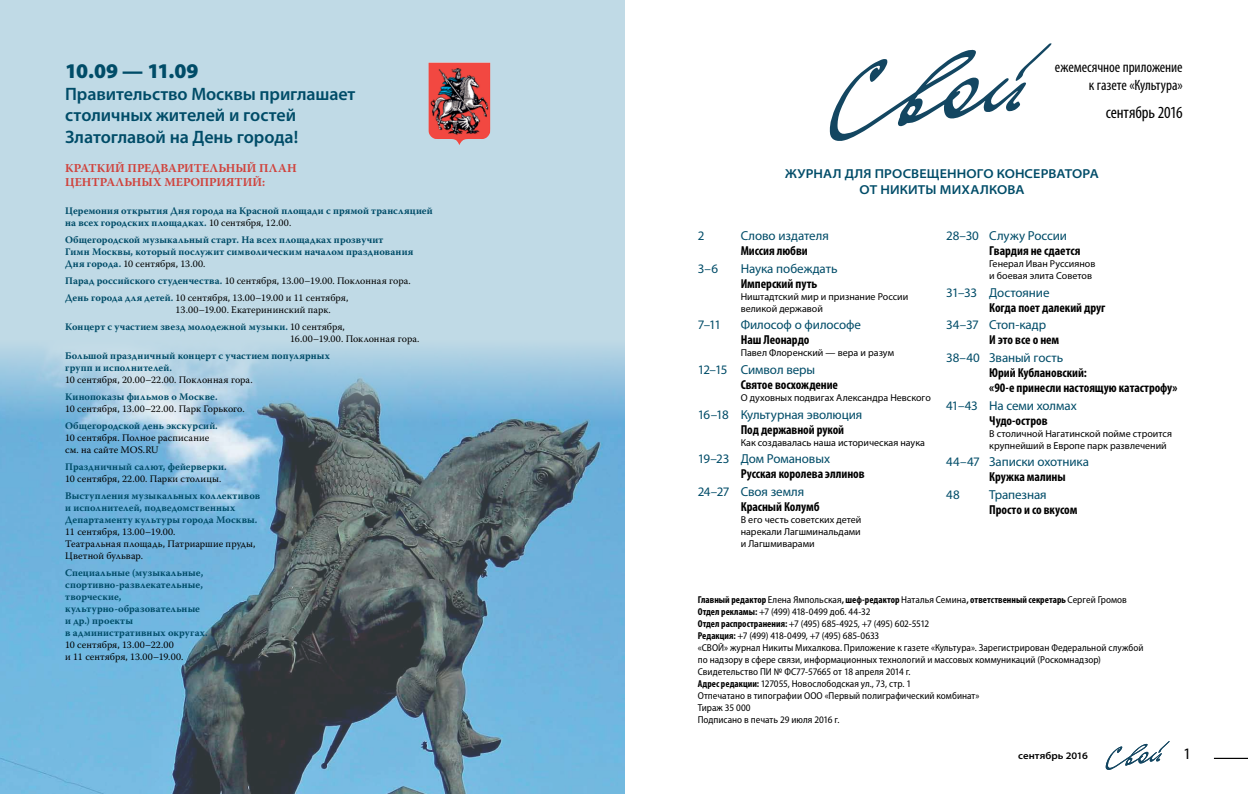
<style>
.page{position:relative;width:1248px;height:794px;background:#fff}
.page>*{position:absolute;margin:0;border:0;box-sizing:border-box;transform-origin:0 0}
.t1{font:900 21px "Myriad Pro";letter-spacing:-.025em;color:#004c68}
.t2{font:600 18px/21.6px "Myriad Pro";letter-spacing:-.005em;color:#004c68}
.t3{font:condensed 17px "Myriad Pro";letter-spacing:-.005em;color:#000}
.t4{font:16px "Myriad Pro";color:#000}
.t5{font:condensed 15px/18px "Myriad Pro";letter-spacing:-.005em;color:#000;text-align:right}
.t6{font:700 condensed 13px/15px "Myriad Pro";letter-spacing:-.005em;color:#000}
.t7{font:13px "Myriad Pro";letter-spacing:-.005em;color:#004c68}
.t8{font:600 semi-expanded 13px/15.6px "Myriad Pro";letter-spacing:.01em;color:#004c68}
.t9{font:700 12px/14.4px "Warnock Pro";letter-spacing:.005em;color:#d0433d}
.t10{font:700 10px/12px "Warnock Pro";letter-spacing:.01em;color:#004c68}
.t11{font:semi-condensed 10px/12px "Myriad Pro";color:#000}
.t12{font:10px/12px "Warnock Pro";color:#000}
.t13{font:10px/12px "Myriad Pro";color:#000}
.t14{font:600 semi-expanded 10px "Myriad Pro";color:#000}
.s1{font-weight:400;color:#000}
.s2{font-weight:700;color:#004c68}
.s3{font-weight:700;font-stretch:condensed}
</style>
<div class="page">
<div style="left:0;top:0;width:624px;height:794px;background:#c0dae6"></div>
<img style="left:0;top:349px;width:624px;height:445px">
<svg style="left:1105px;top:741px;width:64px;height:29px"></svg>
<hr style="left:1213px;top:758px;width:34px;height:1px;background:#000">
<svg style="left:829px;top:43px;width:222px;height:98px"></svg>
<img style="left:428px;top:62px;width:62px;height:83px">
<h1 class="t1" style="left:65px;top:57px;width:135px">10.09 — 11.09</h1>
<h2 class="t2" style="left:65px;top:82px;width:292px">Правительство Москвы приглашает столичных жителей и гостей<br>Златоглавой на День города!</h2>
<p class="t9" style="left:65px;top:160px;width:233px">КРАТКИЙ ПРЕДВАРИТЕЛЬНЫЙ ПЛАН<br>ЦЕНТРАЛЬНЫХ МЕРОПРИЯТИЙ:</p>
<p class="t10" style="left:65px;top:204px;width:369px">Церемония открытия Дня города на Красной площади с прямой трансляцией на всех городских площадках. <span class="s1">10 сентября, 12.00.</span></p>
<p class="t10" style="left:65px;top:233px;width:350px">Общегородской музыкальный старт. На всех площадках прозвучит<br>Гимн Москвы, который послужит символическим началом празднования<br>Дня города. <span class="s1">10 сентября, 13.00.</span></p>
<p class="t12" style="left:65px;top:272px;width:347px;line-height:17px"><span class="s2">Парад российского студенчества.</span> 10 сентября, 13.00–19.00. Поклонная гора.<br><span class="s2">День города для детей.</span> 10 сентября, 13.00–19.00 и 11 сентября,</p>
<p class="t12" style="left:65px;top:301px;width:281px;line-height:17px;text-indent:110px">13.00–19.00. Екатерининский парк.<br><span class="s2">Концерт с участием звезд молодежной музыки.</span> 10 сентября,</p>
<p class="t12" style="left:290px;top:332px;width:131px">16.00–19.00. Поклонная гора.</p>
<p class="t10" style="left:65px;top:349px;width:266px">Большой праздничный концерт с участием популярных групп и исполнителей.</p>
<p class="t12" style="left:65px;top:373px;width:189px">10 сентября, 20.00–22.00. Поклонная гора.</p>
<p class="t10" style="left:65px;top:390px;width:154px">Кинопоказы фильмов о Москве.</p>
<p class="t12" style="left:65px;top:402px;width:181px">10 сентября, 13.00–22.00. Парк Горького.</p>
<p class="t10" style="left:65px;top:419px;width:154px">Общегородской день экскурсий.</p>
<p class="t12" style="left:65px;top:431px;width:145px">10 сентября. Полное расписание см. на сайте MOS.RU</p>
<p class="t10" style="left:65px;top:460px;width:163px">Праздничный салют, фейерверки.</p>
<p class="t12" style="left:65px;top:472px;width:158px">10 сентября, 22.00. Парки столицы.</p>
<p class="t10" style="left:65px;top:489px;width:196px">Выступления музыкальных коллективов и исполнителей, подведомственных<br>Департаменту культуры города Москвы.</p>
<p class="t12" style="left:65px;top:525px;width:192px">11 сентября, 13.00–19.00.<br>Театральная площадь, Патриаршие пруды,<br>Цветной бульвар.</p>
<p class="t10" style="left:65px;top:566px;width:144px">Специальные (музыкальные, спортивно-развлекательные, творческие, культурно-образовательные и др.) проекты<br>в административных округах.</p>
<p class="t12" style="left:65px;top:638px;width:120px">10 сентября, 13.00–22.00<br>и 11 сентября, 13.00–19.00.</p>
<h3 class="t5" style="left:1054px;top:58px;width:129px">ежемесячное приложение к газете «Культура»</h3>
<h3 class="t3" style="left:1105px;top:102px;width:78px">сентябрь 2016</h3>
<h3 class="t8" style="left:859px;top:166px;width:241px;text-indent:-74px">Журнал для просвещеннОГО консерватора<br>ОТ НИКИТЫ МИХАЛКОВА</h3>
<h3 class="t7" style="left:697px;top:228px;width:8px">2</h3>
<h3 class="t7" style="left:740px;top:228px;width:90px">Слово издателя</h3>
<h3 class="t6" style="left:697px;top:243px;width:27px">М</h3>
<h3 class="t6" style="left:749px;top:243px;width:60px">иссия любви</h3>
<h3 class="t7" style="left:697px;top:260px;width:22px">3–6</h3>
<h3 class="t7" style="left:740px;top:260px;width:98px">Наука побеждать</h3>
<h3 class="t6" style="left:740px;top:276px;width:78px">Имперский путь</h3>
<p class="t13" style="left:740px;top:290px;width:169px">Ништадтский мир и признание России великой державой</p>
<h3 class="t7" style="left:697px;top:317px;width:25px">7–11</h3>
<h3 class="t7" style="left:740px;top:317px;width:122px">Философ о философе</h3>
<h3 class="t6" style="left:697px;top:332px;width:26px">Н</h3>
<h3 class="t6" style="left:747px;top:332px;width:64px">аш Леонардо</h3>
<p class="t13" style="left:740px;top:347px;width:155px">Павел Флоренский — вера и разум</p>
<h3 class="t7" style="left:697px;top:362px;width:119px">12–15 Символ веры</h3>
<h3 class="t6" style="left:697px;top:377px;width:26px">С</h3>
<h3 class="t6" style="left:745px;top:377px;width:94px">вятое восхождение</h3>
<p class="t13" style="left:740px;top:391px;width:191px">О духовных подвигах Александра Невского</p>
<h3 class="t7" style="left:697px;top:406px;width:166px">16–18 Культурная эволюция</h3>
<h3 class="t6" style="left:740px;top:421px;width:105px">Под державной рукой</h3>
<p class="t13" style="left:740px;top:436px;width:186px">Как создавалась наша историческая наука</p>
<h3 class="t7" style="left:697px;top:451px;width:134px">19–23 Дом Романовых</h3>
<h3 class="t6" style="left:740px;top:466px;width:125px">Русская королева эллинов</h3>
<h3 class="t7" style="left:697px;top:483px;width:108px">24–27 Своя земля</h3>
<h3 class="t6" style="left:740px;top:499px;width:80px">Красный Колумб</h3>
<p class="t13" style="left:740px;top:513px;width:122px;text-align:justify">В его честь советских детей нарекали Лагшминальдами и Лагшмиварами</p>
<h3 class="t7" style="left:946px;top:228px;width:122px">28–30 Служу России</h3>
<h3 class="t6" style="left:989px;top:243px;width:93px">Гвардия не сдается</h3>
<p class="t13" style="left:989px;top:258px;width:108px">Генерал Иван Руссиянов и боевая элита Советов</p>
<h3 class="t7" style="left:946px;top:284px;width:105px">31–33 Достояние</h3>
<h3 class="t6" style="left:989px;top:300px;width:118px">Когда поет далекий друг</h3>
<h3 class="t7" style="left:946px;top:317px;width:101px">34–37 Стоп-кадр</h3>
<h3 class="t6" style="left:989px;top:332px;width:71px">И это все о нем</h3>
<h3 class="t7" style="left:946px;top:350px;width:118px">38–40 Званый гость</h3>
<h3 class="t6" style="left:989px;top:365px;width:190px">Юрий Кублановский:<br>«90-е принесли настоящую катастрофу»</h3>
<h3 class="t7" style="left:946px;top:397px;width:132px">41–43 На семи холмах</h3>
<h3 class="t6" style="left:989px;top:412px;width:60px">Чудо-остров</h3>
<p class="t13" style="left:989px;top:427px;width:184px">В столичной Нагатинской пойме строится крупнейший в Европе парк развлечений</p>
<h3 class="t7" style="left:946px;top:454px;width:144px">44–47 Записки охотника</h3>
<h3 class="t6" style="left:989px;top:469px;width:78px">Кружка малины</h3>
<h3 class="t7" style="left:946px;top:486px;width:15px">48</h3>
<h3 class="t7" style="left:989px;top:486px;width:59px">Трапезная</h3>
<h3 class="t6" style="left:989px;top:502px;width:90px">Просто и со вкусом</h3>
<p class="t11" style="left:697px;top:593px;width:447px"><span class="s3">Главный редактор</span> Елена Ямпольская<span class="s3">, шеф-редактор</span> Наталья Семина<span class="s3">, ответственный секретарь</span> Сергей Громов <span class="s3">Отдел рекламы:</span> +7 (499) 418-0499 доб. 44-32<br><span class="s3">Отдел распространения:</span> +7 (495) 685-4925, +7 (495) 602-5512<br><span class="s3">Редакция:</span> +7 (499) 418-0499, +7 (495) 685-0633<br>«СВОЙ» журнал Никиты Михалкова. Приложение к газете «Культура». Зарегистрирован Федеральной службой по надзору в сфере связи, информационных технологий и массовых коммуникаций (Роскомнадзор)<br>Свидетельство ПИ № ФС77-57665 от 18 апреля 2014 г.<br><span class="s3">Адрес редакции:</span> 127055, Новослободская ул., 73, стр. 1<br>Отпечатано в типографии ООО «Первый полиграфический комбинат»<br>Тираж 35 000<br>Подписано в печать 29 июля 2016 г.</p>
<p class="t14" style="left:1018px;top:749px;width:71px">сентябрь 2016</p>
<h3 class="t4" style="left:1182px;top:743px;width:10px">1</h3>
</div>
